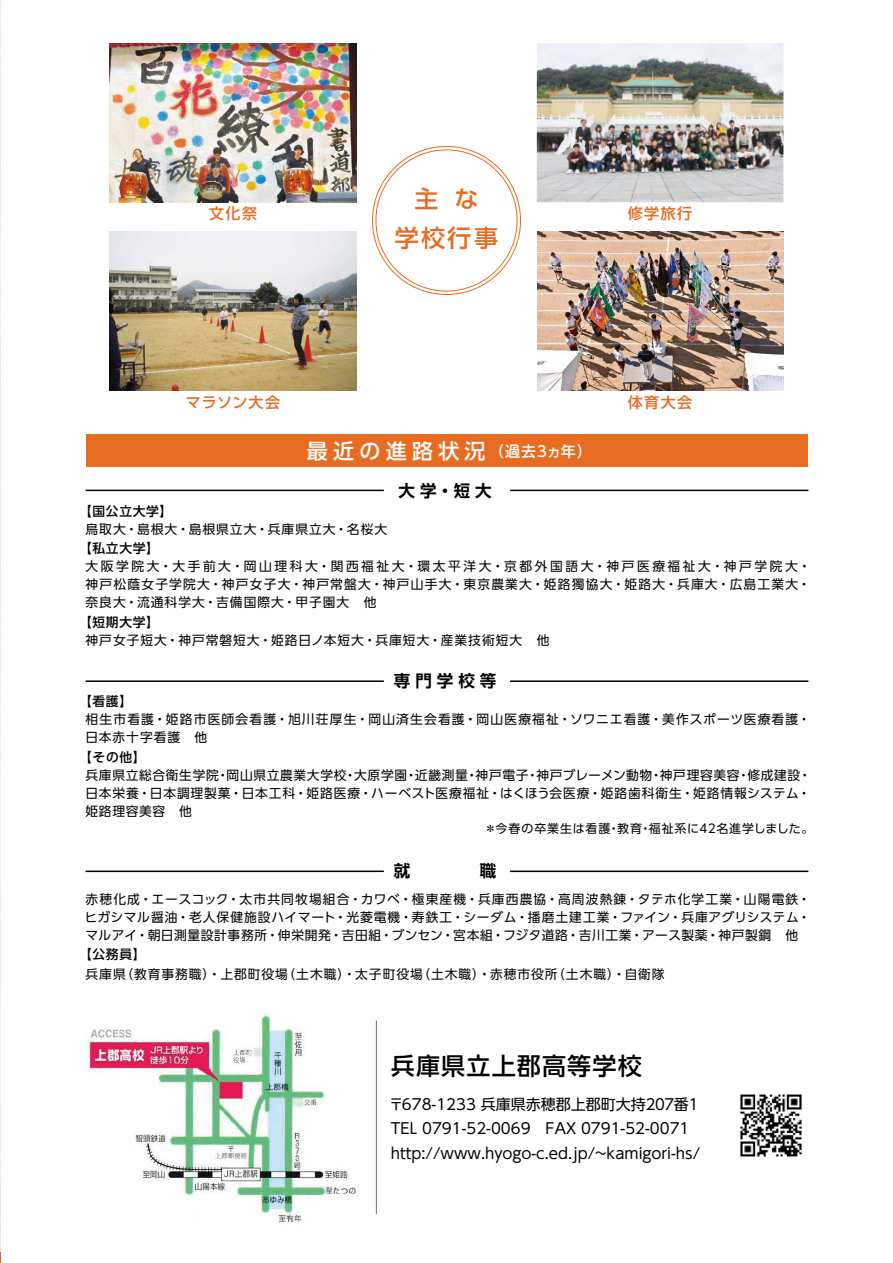
<style>
.page{position:relative;width:893px;height:1263px;background:#fff}
.page>*{position:absolute;margin:0;border:0;box-sizing:border-box;transform-origin:0 0}
.t1{font:500 24px "UD Shin Go Pr 6 N";letter-spacing:.05em;color:#000}
.t2{font:500 24px/39px "UD Shin Go Pr 6 N";color:#e66c22;text-align:center}
.t3{font:500 21px "UD Shin Go Pr 6 N";letter-spacing:.25em;color:#fff}
.t4{font:700 16.5px "UD Shin Go Pr 6 N De";letter-spacing:.3em;color:#000}
.t5{font:15px/24.8px "UD Shin Go Pr 6 N";color:#000}
.t6{font:500 15px "UD Shin Go Pr 6 N";letter-spacing:.1em;color:#e66c22}
.t7{font:12.75px/18px "UD Shin Go Pr 6 N";letter-spacing:.075em;color:#000;text-align:justify}
.t8{font:500 12.75px "UD Shin Go Pr 6 N";letter-spacing:.05em;color:#000}
.t9{font:12px "UD Shin Go Pr 6 N";letter-spacing:.075em;color:#000}
.s1{font-size:15px}
.s2{font-weight:500}
</style>
<div class="page">
<img style="left:0;top:0;width:1px;height:1252px">
<div style="left:86px;top:435px;width:721px;height:32px;background:#e66c22"></div>
<img style="left:740px;top:1094px;width:62px;height:63px">
<img style="left:110px;top:231px;width:246px;height:159px">
<img style="left:110px;top:43px;width:246px;height:159px">
<img style="left:537px;top:231px;width:246px;height:159px">
<img style="left:537px;top:43px;width:246px;height:159px">
<img style="left:87px;top:1015px;width:269px;height:208px">
<hr style="left:86px;top:490px;width:298px;height:1px;background:#000">
<hr style="left:510px;top:490px;width:298px;height:1px;background:#000">
<hr style="left:86px;top:680px;width:298px;height:2px;background:#000">
<hr style="left:510px;top:680px;width:298px;height:2px;background:#000">
<hr style="left:86px;top:870px;width:298px;height:2px;background:#000">
<hr style="left:510px;top:870px;width:298px;height:2px;background:#000">
<hr style="left:376px;top:1021px;width:1px;height:193px;background:#727171">
<p class="t6" style="left:209px;top:202px;width:49px">文化祭</p>
<h1 class="t2" style="left:395px;top:179px;width:105px">主 な<br>学校行事</h1>
<p class="t6" style="left:628px;top:202px;width:66px">修学旅行</p>
<p class="t6" style="left:186px;top:390px;width:96px">マラソン大会</p>
<p class="t6" style="left:628px;top:390px;width:66px">体育大会</p>
<h2 class="t3" style="left:307px;top:434px;width:287px">最近の進路状況 <span class="s1">（過去３ヵ年）</span></h2>
<p class="t4" style="left:399px;top:477px;width:95px">大学・短大</p>
<p class="t8" style="left:79px;top:501px;width:95px">【国公立大学】</p>
<p class="t7" style="left:86px;top:519px;width:303px">鳥取大・島根大・島根県立大・兵庫県立大・名桜大</p>
<p class="t8" style="left:79px;top:538px;width:81px">【私立大学】</p>
<p class="t7" style="left:86px;top:557px;width:727px">大阪学院大・大手前大・岡山理科大・関西福祉大・環太平洋大・京都外国語大・神戸医療福祉大・神戸学院大・神戸松蔭女子学院大・神戸女子大・神戸常盤大・神戸山手大・東京農業大・姫路獨協大・姫路大・兵庫大・広島工業大・奈良大・流通科学大・吉備国際大・甲子園大　他</p>
<p class="t7" style="left:86px;top:612px;width:465px;text-indent:-6px"><span class="s2">【短期大学</span>】<br>神戸女子短大・神戸常磐短大・姫路日ノ本短大・兵庫短大・産業技術短大　他</p>
<p class="t4" style="left:394px;top:667px;width:104px">専門学校等</p>
<p class="t8" style="left:79px;top:691px;width:54px">【看護】</p>
<p class="t7" style="left:85px;top:710px;width:727px">相生市看護・姫路市医師会看護・旭川荘厚生・岡山済生会看護・岡山医療福祉・ソワニエ看護・美作スポーツ医療看護・日本赤十字看護　他</p>
<p class="t8" style="left:79px;top:747px;width:68px">【その他】</p>
<p class="t7" style="left:85px;top:765px;width:727px">兵庫県立総合衛生学院・岡山県立農業大学校・大原学園・近畿測量・神戸電子・神戸ブレーメン動物・神戸理容美容・修成建設・日本栄養・日本調理製菓・日本工科・姫路医療・ハーベスト医療福祉・はくほう会医療・姫路歯科衛生・姫路情報システム・姫路理容美容　他</p>
<p class="t9" style="left:484px;top:818px;width:331px">＊今春の卒業生は看護・教育・福祉系に４２名進学しました。</p>
<p class="t7" style="left:85px;top:889px;width:727px">赤穂化成・エースコック・太市共同牧場組合・カワベ・極東産機・兵庫西農協・高周波熱錬・タテホ化学工業・山陽電鉄・ヒガシマル醤油・老人保健施設ハイマート・光菱電機・寿鉄工・シーダム・播磨土建工業・ファイン・兵庫アグリシステム・マルアイ・朝日測量設計事務所・伸栄開発・吉田組・ブンセン・宮本組・フジタ道路・吉川工業・アース製薬・神戸製鋼　他</p>
<p class="t8" style="left:79px;top:944px;width:75px">【公務員】　</p>
<p class="t7" style="left:86px;top:964px;width:581px">兵庫県（教育事務職）・上郡町役場（土木職）・太子町役場（土木職）・赤穂市役所（土木職）・自衛隊</p>
<h1 class="t1" style="left:391px;top:1046px;width:252px">兵庫県立上郡高等学校</h1>
<p class="t5" style="left:389px;top:1091px;width:314px">〒678-1233 兵庫県赤穂郡上郡町大持２０７番１<br>TEL 0791-52-0069　FAX 0791-52-0071 http://www.hyogo-c.ed.jp/~kamigori-hs/</p>
</div>
